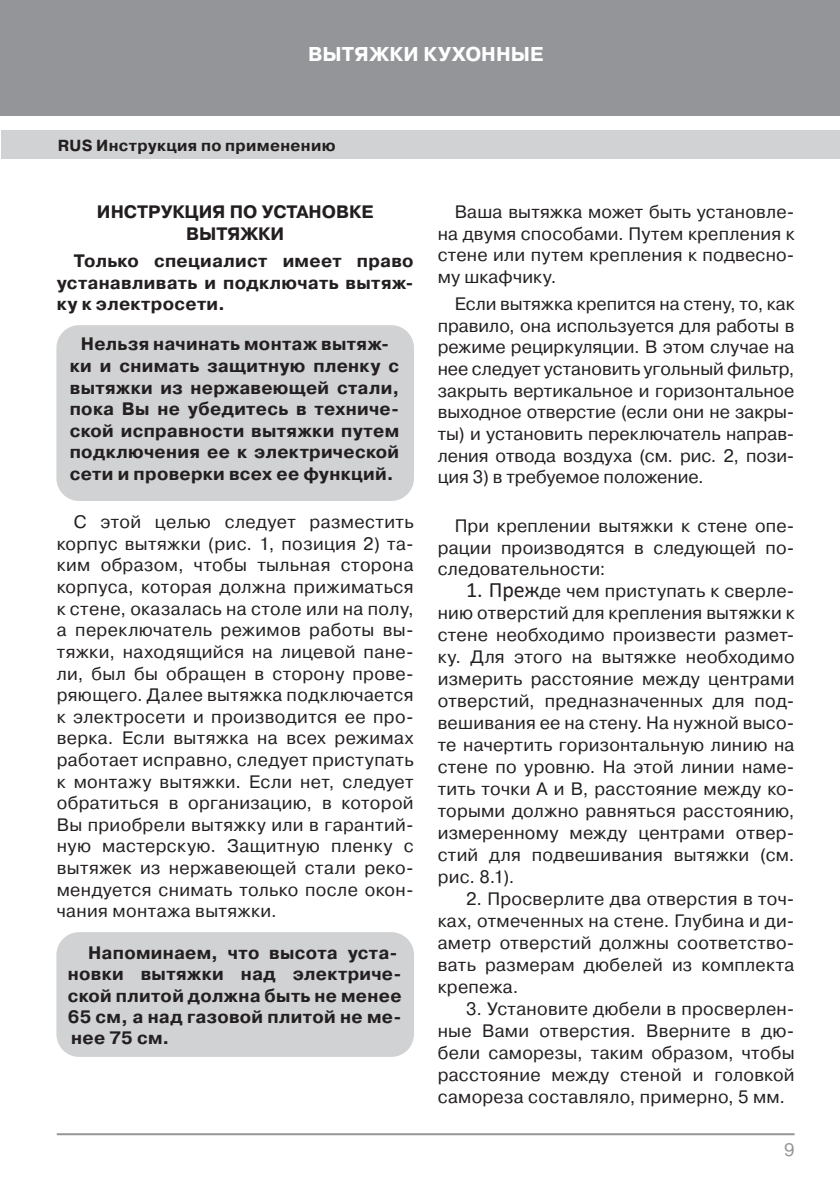
<style>
.page{position:relative;width:840px;height:1191px;background:#fff}
.page>*{position:absolute;margin:0;border:0;box-sizing:border-box;transform-origin:0 0}
.t1{font:700 20px "Pragmatica C";letter-spacing:.005em;color:#fff}
.t2{font:18px/21.6px "Pragmatica C";letter-spacing:.015em;color:#231f20;text-align:justify}
.t3{font:700 18px/21.6px "Pragmatica C";letter-spacing:.015em;color:#231f20;text-align:center}
.t4{font:18px "Pragmatica C";color:#939598}
.t5{font:700 16px "Pragmatica C";letter-spacing:.02em;color:#231f20}
.s1{font-family:"Calibri";font-size:22px}
</style>
<div class="page">
<div style="left:0;top:0;width:839px;height:116px;background:#939598"></div>
<div style="left:1px;top:130px;width:838px;height:29px;background:#d1d2d4"></div>
<hr style="left:57px;top:1133px;width:737px;height:2px;background:#939598">
<div style="left:56px;top:325px;width:358px;height:176px;background:#d1d2d4;border-radius:23px"></div>
<div style="left:56px;top:932px;width:358px;height:125px;background:#d1d2d4;border-radius:23px"></div>
<p class="t1" style="left:308px;top:43px;width:237px">ВЫТЯЖКИ КУХОННЫЕ</p>
<p class="t5" style="left:58px;top:136px;width:279px">RUS Инструкция по применению</p>
<p class="t3" style="left:97px;top:201px;width:278px">ИНСТРУКЦИЯ ПО УСТАНОВКЕ<br>ВЫТЯЖКИ</p>
<p class="t3" style="left:57px;top:250px;width:358px;text-align:justify;text-indent:17px">Только специалист имеет право устанавливать и подключать вытяж&shy;ку к электросети.</p>
<p class="t3" style="left:70px;top:333px;width:331px">Нельзя начинать монтаж вытяж&shy;ки и снимать защитную пленку с вытяжки из нержавеющей стали, пока Вы не убедитесь в техниче&shy;ской исправности вытяжки путем подключения ее к электрической сети и проверки всех ее функций.</p>
<p class="t2" style="left:57px;top:511px;width:358px;text-indent:17px">С этой целью следует разместить корпус вытяжки (рис. 1, позиция 2) та&shy;ким образом, чтобы тыльная сторона корпуса, которая должна прижиматься к стене, оказалась на столе или на полу, а переключатель режимов работы вы&shy;тяжки, находящийся на лицевой пане&shy;ли, был бы обращен в сторону прове&shy;ряющего. Далее вытяжка подключается к электросети и производится ее про&shy;верка. Если вытяжка на всех режимах работает исправно, следует приступать к монтажу вытяжки. Если нет, следует обратиться в организацию, в которой Вы приобрели вытяжку или в гарантий&shy;ную мастерскую. Защитную пленку с вытяжек из нержавеющей стали реко&shy;мендуется снимать только после окон&shy;чания монтажа вытяжки.</p>
<p class="t3" style="left:68px;top:943px;width:335px;line-height:21px;text-align:left;text-indent:20px">Напоминаем, что высота уста&shy;новки вытяжки над электриче&shy;ской плитой должна быть не менее<br>65 см, а над газовой плитой не ме&shy;нее 75 см.</p>
<p class="t2" style="left:437px;top:201px;width:358px;text-indent:17px">Ваша вытяжка может быть установле&shy;на двумя способами. Путем крепления к стене или путем крепления к подвесно&shy;му шкафчику.</p>
<p class="t2" style="left:437px;top:293px;width:358px;text-indent:17px">Если вытяжка крепится на стену, то, как правило, она используется для работы в режиме рециркуляции. В этом случае на нее следует установить угольный фильтр, закрыть вертикальное и горизонтальное выходное отверстие (если они не закры&shy;ты) и установить переключатель направ&shy;ления отвода воздуха (см. рис. 2, пози&shy;ция 3) в требуемое положение.</p>
<p class="t2" style="left:437px;top:515px;width:358px;text-indent:17px">При креплении вытяжки к стене опе&shy;рации производятся в следующей по&shy;следовательности:</p>
<p class="t2" style="left:437px;top:580px;width:358px;text-indent:28px"><span class="s1">1. Преж</span>де чем приступать к сверле&shy;нию отверстий для крепления вытяжки к стене необходимо произвести размет&shy;ку. Для этого на вытяжке необходимо измерить расстояние между центрами отверстий, предназначенных для под&shy;вешивания ее на стену. На нужной высо&shy;те начертить горизонтальную линию на стене по уровню. На этой линии наме&shy;тить точки А и В, расстояние между ко&shy;торыми должно равняться расстоянию, измеренному между центрами отвер&shy;стий для подвешивания вытяжки (см. рис. 8.1).</p>
<p class="t2" style="left:437px;top:888px;width:358px;text-indent:28px">2. Просверлите два отверстия в точ&shy;ках, отмеченных на стене. Глубина и ди&shy;аметр отверстий должны соответство&shy;вать размерам дюбелей из комплекта крепежа.</p>
<p class="t2" style="left:437px;top:998px;width:358px;text-indent:28px">3. Установите дюбели в просверлен&shy;ные Вами отверстия. Вверните в дю&shy;бели саморезы, таким образом, чтобы расстояние между стеной и головкой самореза составляло, примерно, 5 мм.</p>
<p class="t4" style="left:783px;top:1139px;width:12px">9</p>
</div>
